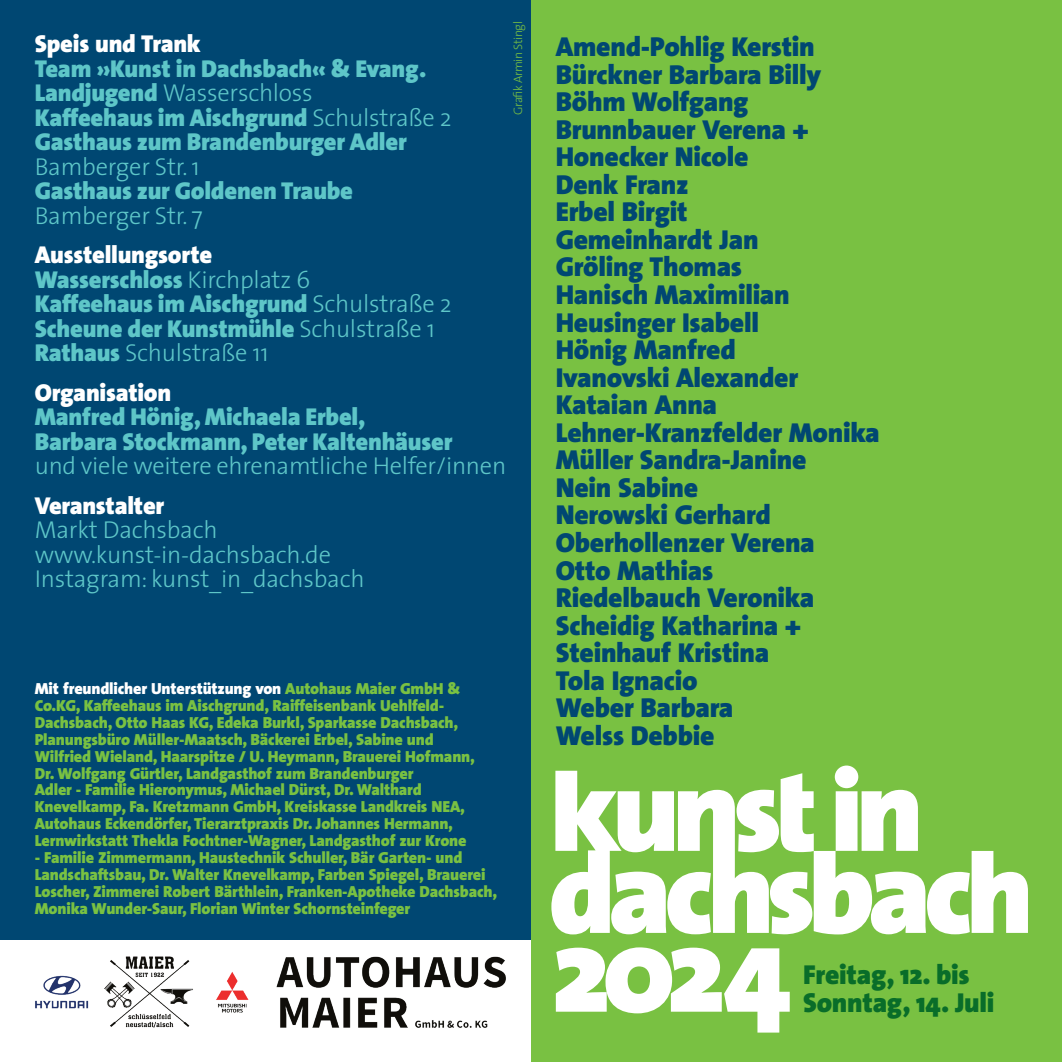
<style>
.page{position:relative;width:1062px;height:1062px;background:#fff}
.page>*{position:absolute;margin:0;border:0;box-sizing:border-box;transform-origin:0 0}
.Absatzformat_3{font:900 122.15px "The Sans";color:#fff}
.Absatzformat_9{font:900 27.47px "The Sans";letter-spacing:-.01em;color:#004772}
.Absatzformat_9-2{font:900 27.47px "The Sans";letter-spacing:-.01em;color:#096d29}
.Absatzformat_10{font:900 24.5px/24.5px "The Sans";letter-spacing:-.01em;color:#5ec6c8}
.Absatzformat_10-2{font:300 24.5px "The Sans";letter-spacing:-.01em;color:#5ec6c8}
.Absatzformat_4{font:900 24.5px "The Sans";letter-spacing:-.01em;color:#fff}
.sponsoren{font:900 16.1px/17px "The Sans";letter-spacing:-.01em;color:#79c142}
.Absatzformat_4-2{font:300 12.25px "The Sans";letter-spacing:-.04em;color:#79c142}
.s1{font-weight:300}
.s2{font-weight:900}
.s3{color:#fff}
</style>
<div class="page">
<div style="left:0;top:0;width:531px;height:939px;background:#004772"></div>
<div style="left:531px;top:0;width:531px;height:1062px;background:#79c142"></div>
<svg style="left:834px;top:765px;width:24px;height:23px"></svg>
<svg style="left:551px;top:770px;width:477px;height:164px;fill:#fcfefc"></svg>
<img style="left:20px;top:939px;width:495px;height:89px">
<p class="Absatzformat_4" style="left:35px;top:23px;width:168px">Speis und Trank</p>
<p class="Absatzformat_10" style="left:35px;top:56px;width:393px">Team »Kunst in Dachsbach« &amp; Evang.<br>Landjugend <span class="s1">Wasserschloss</span></p>
<p class="Absatzformat_10" style="left:35px;top:105px;width:418px">Kaffeehaus im Aischgrund <span class="s1">Schulstraße 2</span></p>
<p class="Absatzformat_10" style="left:35px;top:129px;width:373px">Gasthaus zum Brandenburger Adler<br><span class="s1">Bamberger Str. 1</span></p>
<p class="Absatzformat_10" style="left:35px;top:178px;width:320px">Gasthaus zur Goldenen Traube<br><span class="s1">Bamberger Str. 7</span></p>
<p class="Absatzformat_4" style="left:35px;top:234px;width:179px">Ausstellungsorte</p>
<p class="Absatzformat_10" style="left:35px;top:267px;width:277px">Wasserschloss <span class="s1">Kirchplatz 6</span></p>
<p class="Absatzformat_10" style="left:35px;top:291px;width:418px">Kaffeehaus im Aischgrund <span class="s1">Schulstraße 2</span></p>
<p class="Absatzformat_10" style="left:35px;top:316px;width:402px">Scheune der Kunstmühle <span class="s1">Schulstraße 1</span></p>
<p class="Absatzformat_10-2" style="left:35px;top:333px;width:235px"><span class="s2">Rathaus</span> Schulstraße 11</p>
<p class="Absatzformat_4" style="left:35px;top:371px;width:138px">Organisation</p>
<p class="Absatzformat_10" style="left:35px;top:404px;width:419px">Manfred Hönig, Michaela Erbel,<br>Barbara Stockmann, Peter Kaltenhäuser</p>
<p class="Absatzformat_10-2" style="left:35px;top:446px;width:473px">und viele weitere ehrenamtliche Helfer/innen</p>
<p class="Absatzformat_4" style="left:35px;top:484px;width:131px">Veranstalter</p>
<p class="Absatzformat_10-2" style="left:35px;top:509px;width:184px">Markt Dachsbach</p>
<p class="Absatzformat_10-2" style="left:35px;top:534px;width:298px">www.kunst-in-dachsbach.de</p>
<p class="Absatzformat_10-2" style="left:35px;top:558px;width:331px">Instagram: kunst_in_dachsbach</p>
<p class="Absatzformat_4-2" style="left:508px;top:115px;width:95px;rotate:-90deg">Grafik Armin Stingl</p>
<p class="sponsoren" style="left:35px;top:679px;width:442px"><span class="s3">Mit freundlicher Unterstützung von</span> Autohaus Maier GmbH &amp; Co.KG, Kaffeehaus im Aischgrund, Raiffeisenbank Uehlfeld-Dachsbach, Otto Haas KG, Edeka Burkl, Sparkasse Dachsbach, Planungsbüro Müller-Maatsch, Bäckerei Erbel, Sabine und Wilfried Wieland, Haarspitze / U. Heymann, Brauerei Hofmann, Dr. Wolfgang Gürtler, Landgasthof zum Brandenburger<br>Adler - Familie Hieronymus, Michael Dürst, Dr. Walthard Knevelkamp, Fa. Kretzmann GmbH, Kreiskasse Landkreis NEA, Autohaus Eckendörfer, Tierarztpraxis Dr. Johannes Hermann, Lernwirkstatt Thekla Fochtner-Wagner, Landgasthof zur Krone</p>
<p class="sponsoren" style="left:35px;top:849px;width:464px">- Familie Zimmermann, Haustechnik Schuller, Bär Garten- und Landschaftsbau, Dr. Walter Knevelkamp, Farben Spiegel, Brauerei Loscher, Zimmerei Robert Bärthlein, Franken-Apotheke Dachsbach, Monika Wunder-Saur, Florian Winter Schornsteinfeger</p>
<p class="Absatzformat_9" style="left:556px;top:24px;width:260px">Amend-Pohlig Kerstin</p>
<p class="Absatzformat_9" style="left:556px;top:51px;width:267px">Bürckner Barbara Billy</p>
<p class="Absatzformat_9" style="left:556px;top:79px;width:194px">Böhm Wolfgang</p>
<p class="Absatzformat_9" style="left:556px;top:106px;width:254px">Brunnbauer Verena +</p>
<p class="Absatzformat_9" style="left:556px;top:134px;width:194px">Honecker Nicole</p>
<p class="Absatzformat_9" style="left:556px;top:161px;width:134px">Denk Franz</p>
<p class="Absatzformat_9" style="left:556px;top:189px;width:133px">Erbel Birgit</p>
<p class="Absatzformat_9" style="left:556px;top:216px;width:204px">Gemeinhardt Jan</p>
<p class="Absatzformat_9" style="left:556px;top:244px;width:188px">Gröling Thomas</p>
<p class="Absatzformat_9" style="left:556px;top:271px;width:235px">Hanisch Maximilian</p>
<p class="Absatzformat_9" style="left:556px;top:299px;width:205px">Heusinger Isabell</p>
<p class="Absatzformat_9" style="left:556px;top:326px;width:181px">Hönig Manfred</p>
<p class="Absatzformat_9" style="left:556px;top:354px;width:244px">Ivanovski Alexander</p>
<p class="Absatzformat_9" style="left:556px;top:382px;width:163px">Kataian Anna</p>
<p class="Absatzformat_9" style="left:556px;top:409px;width:325px">Lehner-Kranzfelder Monika</p>
<p class="Absatzformat_9" style="left:556px;top:437px;width:252px">Müller Sandra-Janine</p>
<p class="Absatzformat_9" style="left:556px;top:464px;width:144px">Nein Sabine</p>
<p class="Absatzformat_9" style="left:556px;top:492px;width:217px">Nerowski Gerhard</p>
<p class="Absatzformat_9" style="left:556px;top:519px;width:260px">Oberhollenzer Verena</p>
<p class="Absatzformat_9" style="left:556px;top:547px;width:159px">Otto Mathias</p>
<p class="Absatzformat_9" style="left:556px;top:574px;width:260px">Riedelbauch Veronika</p>
<p class="Absatzformat_9" style="left:556px;top:602px;width:246px">Scheidig Katharina +</p>
<p class="Absatzformat_9" style="left:556px;top:629px;width:215px">Steinhauf Kristina</p>
<p class="Absatzformat_9" style="left:556px;top:657px;width:143px">Tola Ignacio</p>
<p class="Absatzformat_9" style="left:556px;top:684px;width:179px">Weber Barbara</p>
<p class="Absatzformat_9" style="left:556px;top:712px;width:160px">Welss Debbie</p>
<p class="Absatzformat_3" style="left:552px;top:867px;width:241px">2024</p>
<p class="Absatzformat_9-2" style="left:803px;top:951px;width:168px">Freitag, 12. bis</p>
<p class="Absatzformat_9-2" style="left:803px;top:979px;width:193px">Sonntag, 14. Juli</p>
</div>
